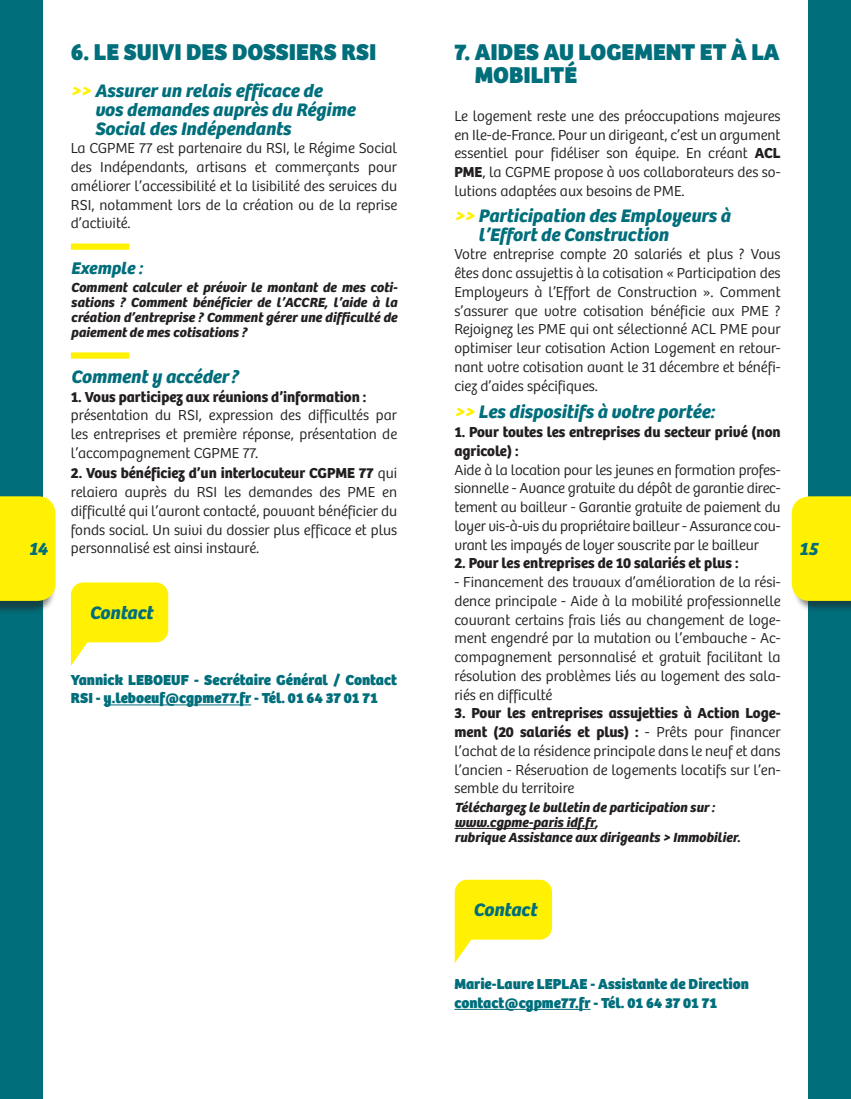
<style>
.page{position:relative;width:851px;height:1099px;background:#fff}
.page>*{position:absolute;margin:0;border:0;box-sizing:border-box;transform-origin:0 0}
.t1{font:800 23.75px/23.8px "Bree";color:#006e7b}
.t2{font:italic 700 18.75px/18.8px "Bree";color:#006e7b}
.t3{font:italic 700 17.5px "Bree";color:#006e7b}
.t4{font:300 15px/18.8px "Bree";color:#231f20;text-align:justify}
.t5{font:800 15px/18.8px "Bree";color:#006e7b}
.t6{font:700 15px/18.8px "Bree";color:#231f20}
.t7{font:italic 700 13.75px/15px "Bree";color:#231f20}
.s1{color:#fff101}
.s2{font-weight:700}
</style>
<div class="page">
<div style="left:0;top:0;width:43px;height:1098px;background:#006e7b"></div>
<div style="left:0;top:497px;width:57px;height:117px;background:#231f20;opacity:.55"></div>
<div style="left:0;top:496px;width:56px;height:105px;background:#fff101"></div>
<hr style="left:454px;top:828px;width:140px;height:1px;background:#231f20">
<hr style="left:454px;top:1008px;width:136px;height:1px;background:#006e7b">
<div style="left:808px;top:0;width:42px;height:1098px;background:#006e7b"></div>
<div style="left:791px;top:496px;width:59px;height:117px;background:#231f20;opacity:.55"></div>
<div style="left:791px;top:496px;width:59px;height:105px;background:#fff101"></div>
<hr style="left:104px;top:704px;width:147px;height:1px;background:#006e7b">
<div style="left:71px;top:243px;width:58px;height:7px;background:#fff101"></div>
<div style="left:71px;top:352px;width:58px;height:6px;background:#fff101"></div>
<svg style="left:71px;top:582px;width:97px;height:84px"></svg>
<svg style="left:454px;top:879px;width:98px;height:84px"></svg>
<p class="t2" style="left:28px;top:540px;width:21px">14</p>
<h1 class="t1" style="left:71px;top:40px;width:307px">6. LE SUIVI DES DOSSIERS RSI</h1>
<p class="t2" style="left:95px;top:82px;width:262px;text-indent:-24px"><span class="s1">&gt;&gt;</span> Assurer un relais efficace de<br>vos demandes auprès du Régime<br>Social des Indépendants</p>
<p class="t4" style="left:71px;top:139px;width:328px">La CGPME 77 est partenaire du RSI, le Régime Social des Indépendants, artisans et commerçants pour améliorer l’accessibilité et la lisibilité des services du RSI, notamment lors de la création ou de la reprise d’activité.</p>
<p class="t3" style="left:71px;top:258px;width:73px">Exemple :</p>
<p class="t7" style="left:71px;top:280px;width:328px;text-align:justify">Comment calculer et prévoir le montant de mes coti&shy;sations ? Comment bénéficier de l’ACCRE, l’aide à la création d’entreprise ? Comment gérer une difficulté de paiement de mes cotisations ?</p>
<p class="t2" style="left:71px;top:367px;width:169px">Comment y accéder ?</p>
<p class="t6" style="left:71px;top:387px;width:297px">1. Vous participez aux réunions d’information :</p>
<p class="t4" style="left:71px;top:406px;width:328px">présentation du RSI, expression des difficultés par les entreprises et première réponse, présentation de l’accompagnement CGPME 77.</p>
<p class="t4" style="left:71px;top:464px;width:328px"><span class="s2">2. Vous bénéficiez d’un interlocuteur CGPME 77</span> qui relaiera auprès du RSI les demandes des PME en difficulté qui l’auront contacté, pouvant bénéficier du fonds social. Un suivi du dossier plus efficace et plus personnalisé est ainsi instauré.</p>
<p class="t2" style="left:89px;top:603px;width:65px">Contact</p>
<p class="t5" style="left:71px;top:670px;width:327px">Yannick LEBOEUF - Secrétaire Général / Contact<br>RSI - y.leboeuf@cgpme77.fr - Tél. 01 64 37 01 71</p>
<h1 class="t1" style="left:475px;top:40px;width:306px;text-indent:-20px">7. AIDES AU LOGEMENT ET À LA<br>MOBILITÉ</h1>
<p class="t4" style="left:454px;top:107px;width:327px">Le logement reste une des préoccupations majeures en Ile-de-France. Pour un dirigeant, c’est un argument essentiel pour fidéliser son équipe. En créant <span class="s2">ACL PME</span>, la CGPME propose à vos collaborateurs des so&shy;lutions adaptées aux besoins de PME.</p>
<p class="t2" style="left:478px;top:206px;width:254px;text-indent:-24px"><span class="s1">&gt;&gt;</span> Participation des Employeurs à l’Effort de Construction</p>
<p class="t4" style="left:454px;top:245px;width:327px">Votre entreprise compte 20 salariés et plus ? Vous êtes donc assujettis à la cotisation « Participation des Employeurs à l’Effort de Construction ». Comment s’assurer que votre cotisation bénéficie aux PME ?<br>Rejoignez les PME qui ont sélectionné ACL PME pour optimiser leur cotisation Action Logement en retour&shy;nant votre cotisation avant le 31 décembre et bénéfi&shy;ciez d’aides spécifiques.</p>
<p class="t2" style="left:454px;top:403px;width:261px"><span class="s1">&gt;&gt;</span> Les dispositifs à votre portée:</p>
<p class="t6" style="left:454px;top:423px;width:327px">1. Pour toutes les entreprises du secteur privé (non agricole) :</p>
<p class="t4" style="left:454px;top:460px;width:327px">Aide à la location pour les jeunes en formation profes&shy;sionnelle - Avance gratuite du dépôt de garantie direc&shy;tement au bailleur - Garantie gratuite de paiement du loyer vis-à-vis du propriétaire bailleur - Assurance cou&shy;vrant les impayés de loyer souscrite par le bailleur</p>
<p class="t6" style="left:454px;top:554px;width:285px">2. Pour les entreprises de 10 salariés et plus :</p>
<p class="t4" style="left:454px;top:573px;width:327px">- Financement des travaux d’amélioration de la rési&shy;dence principale - Aide à la mobilité professionnelle couvrant certains frais liés au changement de loge&shy;ment engendré par la mutation ou l’embauche - Ac&shy;compagnement personnalisé et gratuit facilitant la résolution des problèmes liés au logement des sala&shy;riés en difficulté</p>
<p class="t4" style="left:454px;top:704px;width:327px"><span class="s2">3. Pour les entreprises assujetties à Action Loge&shy;ment (20 salariés et plus) :</span> - Prêts pour financer l’achat de la résidence principale dans le neuf et dans l’ancien - Réservation de logements locatifs sur l’en&shy;semble du territoire</p>
<p class="t7" style="left:454px;top:800px;width:287px">Téléchargez le bulletin de participation sur : www.cgpme-paris idf.fr,<br>rubrique Assistance aux dirigeants &gt; Immobilier.</p>
<p class="t2" style="left:798px;top:540px;width:21px">15</p>
<p class="t2" style="left:473px;top:900px;width:65px">Contact</p>
<p class="t5" style="left:454px;top:974px;width:296px">Marie-Laure LEPLAE - Assistante de Direction contact@cgpme77.fr - Tél. 01 64 37 01 71</p>
</div>
